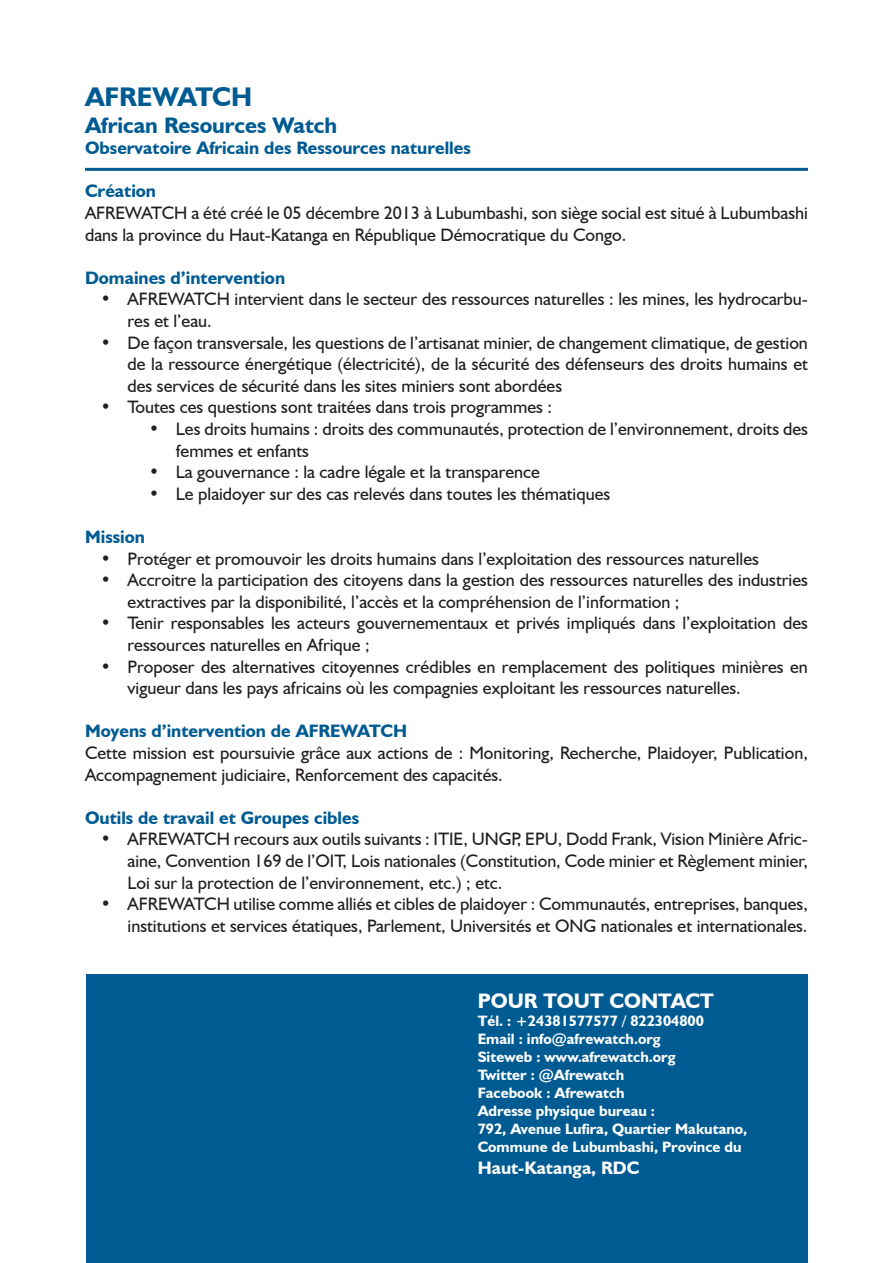
<style>
.page{position:relative;width:893px;height:1263px;background:#fff}
.page>*{position:absolute;margin:0;border:0;box-sizing:border-box;transform-origin:0 0}
.TITRE_PREMIER{font:700 27px "Humanist 521 BT";color:#005b92}
.DEUXIEME_TITRE{font:700 22.5px "Humanist 521 BT";color:#005b92}
.DEUXIEME_TITRE-2{font:700 21px "Humanist 521 BT";color:#fff}
.TEXTE_COURANT{font:18px/21.6px "Humanist 521 BT";color:#231f20}
.TROISIEME_TITRE{font:700 18px "Humanist 521 BT";color:#005b92}
.DEUXIEME_TITRE-3{font:700 18px "Humanist 521 BT";color:#fff}
.DEUXIEME_TITRE-4{font:700 15px/18px "Humanist 521 BT";color:#fff}
</style>
<div class="page">
<div style="left:86px;top:975px;width:721px;height:288px;background:#005b92"></div>
<hr style="left:85px;top:168px;width:723px;height:3px;background:#005b92">
<p class="TITRE_PREMIER" style="left:85px;top:80px;width:169px">AFREWATCH</p>
<p class="DEUXIEME_TITRE" style="left:85px;top:111px;width:254px">African Resources Watch</p>
<p class="TROISIEME_TITRE" style="left:85px;top:137px;width:387px">Observatoire Africain des Ressources naturelles</p>
<p class="TROISIEME_TITRE" style="left:85px;top:180px;width:73px">Création</p>
<p class="TEXTE_COURANT" style="left:85px;top:202px;width:724px">AFREWATCH a été créé le 05 décembre 2013 à Lubumbashi, son siège social est situé à Lubumbashi dans la province du Haut-Katanga en République Démocratique du Congo.</p>
<p class="TROISIEME_TITRE" style="left:85px;top:266px;width:202px">Domaines d’intervention</p>
<p class="TEXTE_COURANT" style="left:128px;top:288px;width:682px;text-indent:-27px">• AFREWATCH intervient dans le secteur des ressources naturelles : les mines, les hydrocarbu&shy;res et l’eau.</p>
<p class="TEXTE_COURANT" style="left:128px;top:331px;width:682px;text-align:justify;text-indent:-27px">• De façon transversale, les questions de l’artisanat minier, de changement climatique, de gestion de la ressource énergétique (électricité), de la sécurité des défenseurs des droits humains et des services de sécurité dans les sites miniers sont abordées</p>
<p class="TEXTE_COURANT" style="left:101px;top:396px;width:453px">• Toutes ces questions sont traitées dans trois programmes :</p>
<p class="TEXTE_COURANT" style="left:176px;top:418px;width:634px;text-indent:-27px">• Les droits humains : droits des communautés, protection de l’environnement, droits des femmes et enfants</p>
<p class="TEXTE_COURANT" style="left:149px;top:461px;width:393px">• La gouvernance : la cadre légale et la transparence</p>
<p class="TEXTE_COURANT" style="left:149px;top:482px;width:463px">• Le plaidoyer sur des cas relevés dans toutes les thématiques</p>
<p class="TROISIEME_TITRE" style="left:85px;top:526px;width:61px">Mission</p>
<p class="TEXTE_COURANT" style="left:101px;top:547px;width:660px">• Protéger et promouvoir les droits humains dans l’exploitation des ressources naturelles</p>
<p class="TEXTE_COURANT" style="left:128px;top:569px;width:682px;text-indent:-27px">• Accroitre la participation des citoyens dans la gestion des ressources naturelles des industries extractives par la disponibilité, l’accès et la compréhension de l’information ;</p>
<p class="TEXTE_COURANT" style="left:128px;top:612px;width:682px;text-indent:-27px">• Tenir responsables les acteurs gouvernementaux et privés impliqués dans l’exploitation des ressources naturelles en Afrique ;</p>
<p class="TEXTE_COURANT" style="left:128px;top:655px;width:682px;text-indent:-27px">• Proposer des alternatives citoyennes crédibles en remplacement des politiques minières en vigueur dans les pays africains où les compagnies exploitant les ressources naturelles.</p>
<p class="TROISIEME_TITRE" style="left:85px;top:720px;width:324px">Moyens d’intervention de AFREWATCH</p>
<p class="TEXTE_COURANT" style="left:85px;top:742px;width:724px">Cette mission est poursuivie grâce aux actions de : Monitoring, Recherche, Plaidoyer, Publication,<br>Accompagnement judiciaire, Renforcement des capacités.</p>
<p class="TROISIEME_TITRE" style="left:85px;top:806px;width:276px">Outils de travail et Groupes cibles</p>
<p class="TEXTE_COURANT" style="left:128px;top:828px;width:682px;text-align:justify;text-indent:-27px">• AFREWATCH recours aux outils suivants : ITIE, UNGP, EPU, Dodd Frank, Vision Minière Afric&shy;aine, Convention 169 de l’OIT, Lois nationales (Constitution, Code minier et Règlement minier, Loi sur la protection de l’environnement, etc.) ; etc.</p>
<p class="TEXTE_COURANT" style="left:101px;top:893px;width:709px;text-align:right">• AFREWATCH utilise comme alliés et cibles de plaidoyer : Communautés, entreprises, banques, institutions et services étatiques, Parlement, Universités et ONG nationales et internationales.</p>
<p class="DEUXIEME_TITRE-2" style="left:478px;top:988px;width:238px">POUR TOUT CONTACT</p>
<p class="DEUXIEME_TITRE-4" style="left:478px;top:1012px;width:228px">Tél. : +24381577577 / 822304800</p>
<p class="DEUXIEME_TITRE-4" style="left:478px;top:1030px;width:185px">Email : info@afrewatch.org</p>
<p class="DEUXIEME_TITRE-4" style="left:478px;top:1048px;width:199px">Siteweb : www.afrewatch.org</p>
<p class="DEUXIEME_TITRE-4" style="left:478px;top:1066px;width:148px">Twitter : @Afrewatch</p>
<p class="DEUXIEME_TITRE-4" style="left:478px;top:1084px;width:149px">Facebook : Afrewatch</p>
<p class="DEUXIEME_TITRE-4" style="left:478px;top:1102px;width:179px">Adresse physique bureau :</p>
<p class="DEUXIEME_TITRE-4" style="left:478px;top:1120px;width:271px">792, Avenue Lufira, Quartier Makutano,<br>Commune de Lubumbashi, Province du</p>
<p class="DEUXIEME_TITRE-3" style="left:478px;top:1156px;width:163px">Haut-Katanga, RDC</p>
</div>
